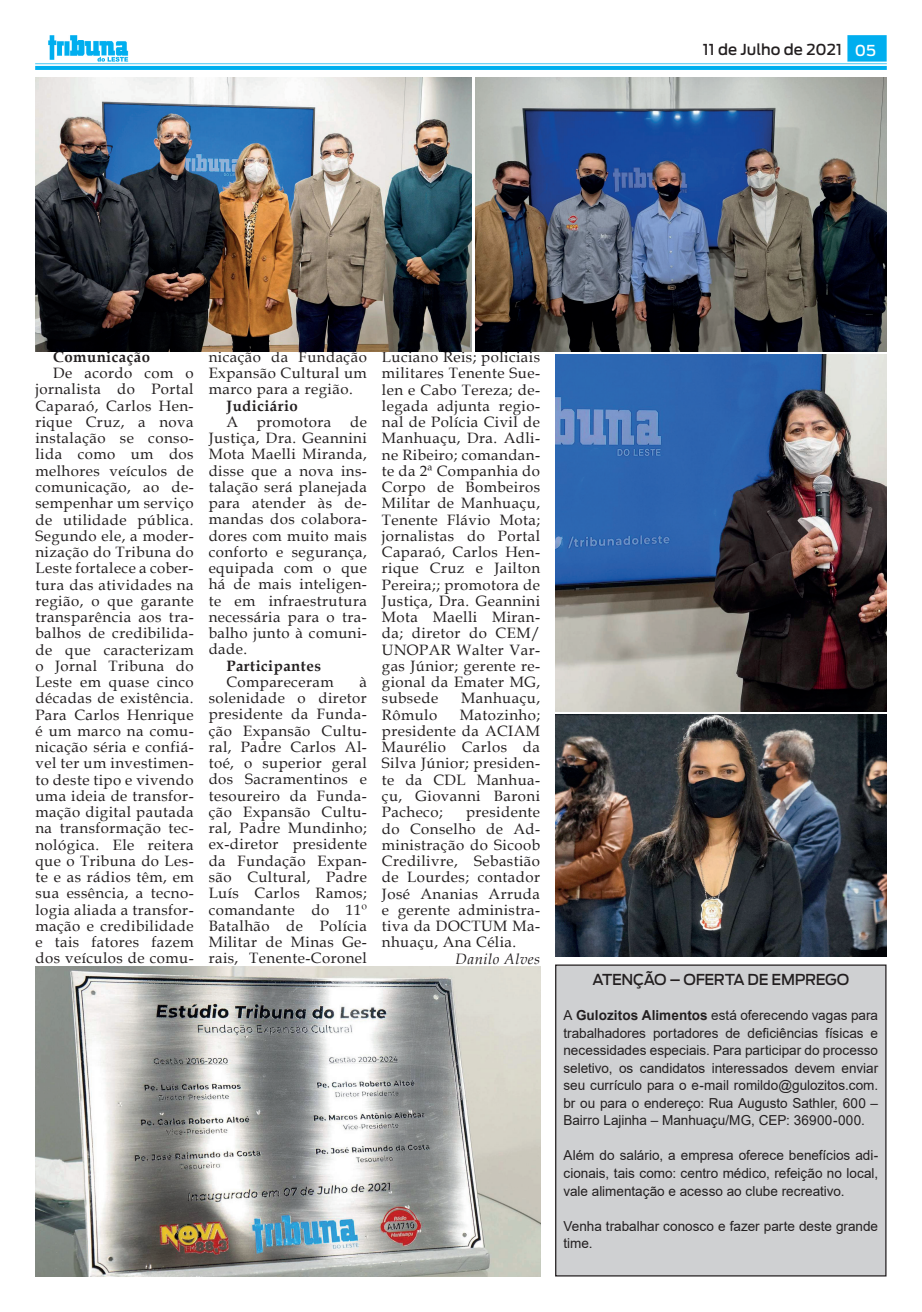
<style>
.page{position:relative;width:922px;height:1312px;background:#fff}
.page>*{position:absolute;margin:0;border:0;box-sizing:border-box;transform-origin:0 0}
.t1{font:15px/16.2px "Book Antiqua";letter-spacing:.03em;color:#231f20;text-align:justify}
.t2{font:500 15px "Antenna";letter-spacing:-.015em;color:#231f20}
.t3{font:700 15px "Book Antiqua";letter-spacing:.03em;color:#231f20}
.t4{font:italic 15px "Book Antiqua";letter-spacing:.03em;color:#231f20}
.t5{font:13.75px/17.5px "Arial";color:#231f20;text-align:justify}
.s1{color:#fff}
.s2{font-weight:700}
</style>
<div class="page">
<img style="left:35px;top:35px;width:851px;height:34px">
<div style="left:555px;top:964px;width:330px;height:311px;background:#cfd0d2"></div>
<div style="left:555px;top:964px;width:331px;height:312px;border:1px solid #231f20"></div>
<img style="left:35px;top:77px;width:436px;height:274px">
<img style="left:475px;top:77px;width:411px;height:274px">
<img style="left:35px;top:966px;width:505px;height:310px">
<img style="left:555px;top:714px;width:331px;height:242px">
<img style="left:555px;top:354px;width:331px;height:357px">
<p class="t2" style="left:702px;top:41px;width:175px">11 de Julho de 2021 <span class="s1">05</span></p>
<p class="t3" style="left:53px;top:346px;width:98px">Comunicação</p>
<p class="t1" style="left:35px;top:364px;width:160px;text-indent:18px">De acordo com o jornalista do Portal Caparaó, Carlos Hen&shy;rique Cruz, a nova instalação se conso&shy;lida como um dos melhores veículos de comunicação, ao de&shy;sempenhar um serviço de utilidade pública.<br>Segundo ele, a moder&shy;nização do Tribuna do Leste fortalece a cober&shy;tura das atividades na região, o que garante transparência aos tra&shy;balhos de credibilida&shy;de que caracterizam o Jornal Tribuna do Leste em quase cinco décadas de existência.<br>Para Carlos Henrique é um marco na comu&shy;nicação séria e confiá&shy;vel ter um investimen&shy;to deste tipo e vivendo uma ideia de transfor&shy;mação digital pautada na transformação tec&shy;nológica. Ele reitera que o Tribuna do Les&shy;te e as rádios têm, em sua essência, a tecno&shy;logia aliada a transfor&shy;mação e credibilidade e tais fatores fazem dos veículos de comu-</p>
<p class="t1" style="left:209px;top:348px;width:160px">nicação da Fundação Expansão Cultural um marco para a região.</p>
<p class="t3" style="left:226px;top:395px;width:73px">Judiciário</p>
<p class="t1" style="left:209px;top:413px;width:160px;text-indent:18px">A promotora de Justiça, Dra. Geannini Mota Maelli Miranda, disse que a nova ins&shy;talação será planejada para atender às de&shy;mandas dos colabora&shy;dores com muito mais conforto e segurança, equipada com o que há de mais inteligen&shy;te em infraestrutura necessária para o tra&shy;balho junto à comuni&shy;dade.</p>
<p class="t3" style="left:226px;top:655px;width:96px">Participantes</p>
<p class="t1" style="left:226px;top:673px;width:109px">Compareceram</p>
<p class="t1" style="left:209px;top:673px;width:160px;text-indent:151px">à solenidade o diretor presidente da Funda&shy;ção Expansão Cultu&shy;ral, Padre Carlos Al&shy;toé, o superior geral dos Sacramentinos e tesoureiro da Funda&shy;ção Expansão Cultu&shy;ral, Padre Mundinho; ex-diretor presidente da Fundação Expan&shy;são Cultural, Padre Luís Carlos Ramos; comandante do 11º Batalhão de Polícia Militar de Minas Ge&shy;rais, Tenente-Coronel</p>
<p class="t1" style="left:382px;top:348px;width:160px">Luciano Reis; policiais militares Tenente Sue&shy;len e Cabo Tereza; de&shy;legada adjunta regio&shy;nal de Polícia Civil de Manhuaçu, Dra. Adli&shy;ne Ribeiro; comandan&shy;te da 2ª Companhia do Corpo de Bombeiros Militar de Manhuaçu, Tenente Flávio Mota; jornalistas do Portal Caparaó, Carlos Hen&shy;rique Cruz e Jailton Pereira;; promotora de Justiça, Dra. Geannini Mota Maelli Miran&shy;da; diretor do CEM/ UNOPAR Walter Var&shy;gas Júnior; gerente re&shy;gional da Emater MG, subsede</p>
<p class="t1" style="left:461px;top:689px;width:80px">Manhuaçu,</p>
<p class="t1" style="left:382px;top:706px;width:160px;text-indent:78px">Matozinho; presidente da ACIAM Maurélio Carlos da Silva Júnior; presiden&shy;te da CDL Manhua&shy;çu, Giovanni Baroni Pacheco;</p>
<p class="t1" style="left:382px;top:706px;width:57px">Rômulo</p>
<p class="t1" style="left:382px;top:803px;width:160px;text-indent:84px">presidente do Conselho de Ad&shy;ministração do Sicoob Credilivre, Sebastião de Lourdes; contador José Ananias Arruda e gerente administra&shy;tiva da DOCTUM Ma&shy;nhuaçu, Ana Célia.</p>
<p class="t4" style="left:455px;top:947px;width:86px">Danilo Alves</p>
<p class="t2" style="left:592px;top:970px;width:258px">ATENÇÃO – OFERTA DE EMPREGO</p>
<p class="t5" style="left:563px;top:1006px;width:316px">A <span class="s2">Gulozitos Alimentos</span> está oferecendo vagas para trabalhadores portadores de deficiências físicas e necessidades especiais. Para participar do processo seletivo, os candidatos interessados devem enviar seu currículo para o e-mail romildo@gulozitos.com. br ou para o endereço: Rua Augusto Sathler, 600 – Bairro Lajinha – Manhuaçu/MG, CEP: 36900-000.</p>
<p class="t5" style="left:563px;top:1146px;width:316px">Além do salário, a empresa oferece benefícios adi&shy;cionais, tais como: centro médico, refeição no local, vale alimentação e acesso ao clube recreativo.</p>
<p class="t5" style="left:563px;top:1216px;width:316px">Venha trabalhar conosco e fazer parte deste grande time.</p>
</div>
